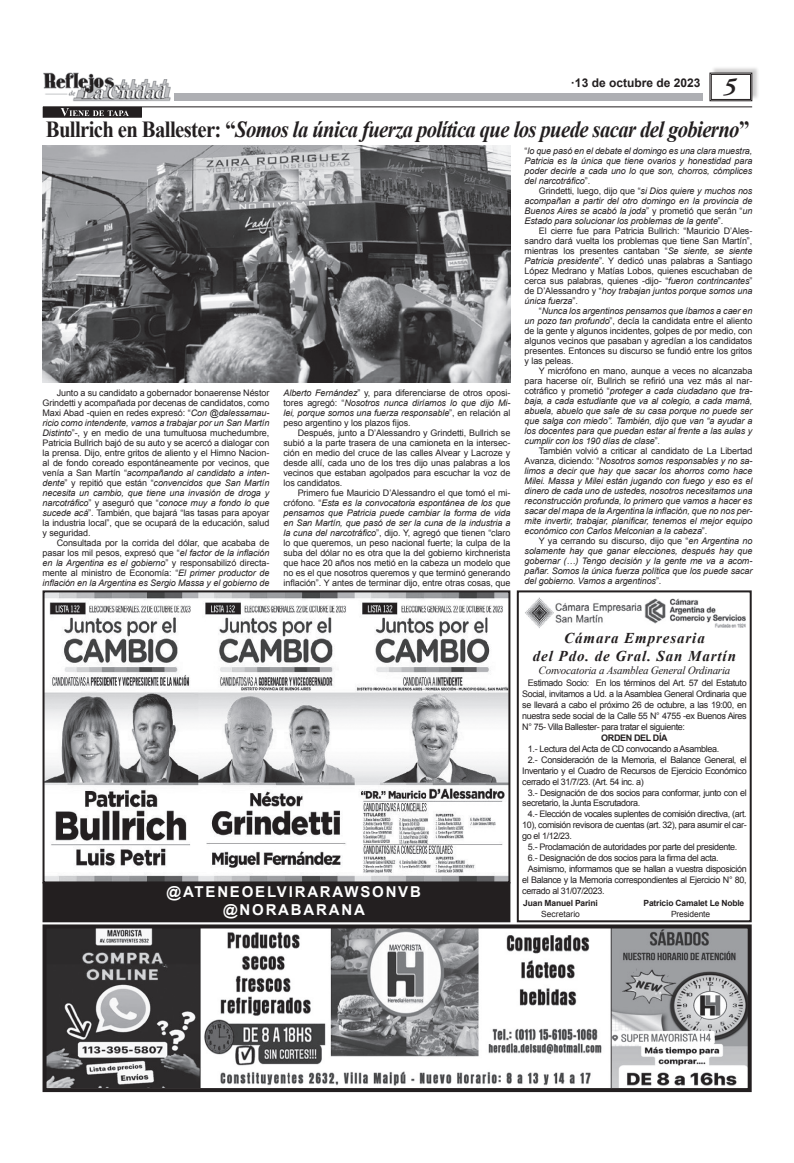
<style>
.page{position:relative;width:794px;height:1163px;background:#fff}
.page>*{position:absolute;margin:0;border:0;box-sizing:border-box;transform-origin:0 0}
.t1{font:italic 700 24px "Adobe Garamond Pro";color:#231f20}
.t2{font:italic 700 23px "Times New Roman";letter-spacing:-.03em;color:#231f20;scale:.9 1}
.t3{font:italic 700 15px/18px "Times New Roman";letter-spacing:.06em;color:#231f20;text-align:center}
.t4{font:700 15px "Arial";letter-spacing:.12em;color:#fff}
.t5{font:700 12px "Arial";color:#231f20}
.t6{font:italic 11px "Times New Roman";letter-spacing:-.02em;color:#231f20}
.t7{font:9px/10px "Arial";letter-spacing:-.04em;color:#231f20;text-align:justify}
.t8{font:italic 9px/10px "Arial";letter-spacing:-.01em;color:#231f20;text-align:justify}
.t9{font:700 9px "Arial";letter-spacing:-.04em;color:#231f20}
.t10{font:700 8.5px/10.8px "Arial";letter-spacing:-.02em;color:#231f20;text-align:center}
.t11{font:700 8.4px "Times New Roman";color:#fff}
.s1{font-style:normal}
.s2{font-size:12px}
.s3{font-style:italic}
.s4{font-weight:400}
</style>
<div class="page">
<div style="left:711px;top:65px;width:48px;height:35px;background:#231f20;opacity:.23"></div>
<svg style="left:709px;top:72px;width:43px;height:29px"></svg>
<div style="left:711px;top:74px;width:40px;height:26px;border:1px solid #231f20"></div>
<hr style="left:43px;top:106px;width:709px;height:1px;background:#231f20">
<div style="left:43px;top:107px;width:98px;height:10px;background:#231f20"></div>
<div style="left:43px;top:107px;width:99px;height:11px;border:1px solid #231f20"></div>
<div style="left:174px;top:93px;width:528px;height:8px;background:#aeafb3"></div>
<img style="left:43px;top:72px;width:127px;height:30px">
<img style="left:48px;top:929px;width:698px;height:157px">
<div style="left:43px;top:924px;width:708px;height:167px;border:4px solid #231f20"></div>
<img style="left:46px;top:593px;width:461px;height:287px">
<div style="left:43px;top:590px;width:467px;height:293px;border:2px solid #231f20"></div>
<div style="left:44px;top:882px;width:465px;height:39px;background:#231f20"></div>
<div style="left:43px;top:881px;width:467px;height:41px;border:2px solid #231f20"></div>
<img style="left:43px;top:146px;width:467px;height:237px">
<div style="left:517px;top:590px;width:234px;height:332px;border:2px solid #231f20"></div>
<img style="left:525px;top:597px;width:221px;height:31px">
<p class="t1" style="left:723px;top:72px;width:14px">5</p>
<p class="t5" style="left:571px;top:75px;width:131px">·13 de octubre de 2023</p>
<p class="t2" style="left:46px;top:113px;width:783px"><span class="s1">Bullrich en Ballester: “</span>Somos la única fuerza política que los puede sacar del gobierno<span class="s1">”</span></p>
<p class="t11" style="left:60px;top:107px;width:70px"><span class="s2">V</span>IENE DE TAPA</p>
<p class="t7" style="left:43px;top:387px;width:228px;text-indent:14px">Junto a su candidato a gobernador bonaerense Néstor Grindetti y acompañada por decenas de candidatos, como Maxi Abad -quien en redes expresó: “<span class="s3">Con @dalessamau&shy;ricio como intendente, vamos a trabajar por un San Martín Distinto</span>”-, y en medio de una tumultuosa muchedumbre, Patricia Bullrich bajó de su auto y se acercó a dialogar con la prensa. Dijo, entre gritos de aliento y el Himno Nacion&shy;al de fondo coreado espontáneamente por vecinos, que venía a San Martín “<span class="s3">acompañando al candidato a inten&shy;dente</span>” y repitió que están “<span class="s3">convencidos que San Martín necesita un cambio, que tiene una invasión de droga y narcotráfico</span>” y aseguró que “<span class="s3">conoce muy a fondo lo que sucede acá</span>”. También, que bajará “las tasas para apoyar la industria local”, que se ocupará de la educación, salud y seguridad.</p>
<p class="t7" style="left:43px;top:537px;width:228px;text-indent:14px">Consultada por la corrida del dólar, que acababa de pasar los mil pesos, expresó que “<span class="s3">el factor de la inflación en la Argentina es el gobierno</span>” y responsabilizó directa&shy;mente al ministro de Economía: “<span class="s3">El primer productor de inflación en la Argentina es Sergio Massa y el gobierno de</span></p>
<p class="t7" style="left:283px;top:387px;width:228px"><span class="s3">Alberto Fernández</span>” y, para diferenciarse de otros oposi&shy;tores agregó: “<span class="s3">Nosotros nunca diríamos lo que dijo Mi&shy;lei, porque somos una fuerza responsable</span>”, en relación al peso argentino y los plazos fijos.</p>
<p class="t7" style="left:283px;top:427px;width:228px;text-indent:14px">Después, junto a D’Alessandro y Grindetti, Bullrich se subió a la parte trasera de una camioneta en la intersec&shy;ción en medio del cruce de las calles Alvear y Lacroze y desde allí, cada uno de los tres dijo unas palabras a los vecinos que estaban agolpados para escuchar la voz de los candidatos.</p>
<p class="t7" style="left:283px;top:487px;width:228px;text-indent:14px">Primero fue Mauricio D’Alessandro el que tomó el mi&shy;crófono. “<span class="s3">Esta es la convocatoria espontánea de los que pensamos que Patricia puede cambiar la forma de vida en San Martín, que pasó de ser la cuna de la industria a la cuna del narcotráfico</span>”, dijo. Y, agregó que tienen “claro lo que queremos, un peso nacional fuerte; la culpa de la suba del dólar no es otra que la del gobierno kirchnerista que hace 20 años nos metió en la cabeza un modelo que no es el que nosotros queremos y que terminó generando inflación”. Y antes de terminar dijo, entre otras cosas, que</p>
<p class="t8" style="left:524px;top:145px;width:229px"><span class="s1">“</span>lo que pasó en el debate el domingo es una clara muestra, Patricia es la única que tiene ovarios y honestidad para poder decirle a cada uno lo que son, chorros, cómplices del narcotráfico<span class="s1">”.</span></p>
<p class="t8" style="left:524px;top:185px;width:229px;text-indent:14px"><span class="s1">Grindetti, luego, dijo que “</span>si Dios quiere y muchos nos acompañan a partir del otro domingo en la provincia de Buenos Aires se acabó la joda<span class="s1">” y prometió que serán “</span>un Estado para solucionar los problemas de la gente<span class="s1">”.</span></p>
<p class="t7" style="left:524px;top:225px;width:229px;text-indent:14px">El cierre fue para Patricia Bullrich: “Mauricio D’Ales&shy;sandro dará vuelta los problemas que tiene San Martín”, mientras los presentes cantaban “<span class="s3">Se siente, se siente Patricia presidente</span>”. Y dedicó unas palabras a Santiago López Medrano y Matías Lobos, quienes escuchaban de cerca sus palabras, quienes -dijo- “<span class="s3">fueron contrincantes</span>” de D’Alessandro y “<span class="s3">hoy trabajan juntos porque somos una única fuerza</span>”.</p>
<p class="t7" style="left:524px;top:305px;width:229px;text-indent:14px">“<span class="s3">Nunca los argentinos pensamos que íbamos a caer en un pozo tan profundo</span>”, decía la candidata entre el aliento de la gente y algunos incidentes, golpes de por medio, con algunos vecinos que pasaban y agredían a los candidatos presentes. Entonces su discurso se fundió entre los gritos y las peleas.</p>
<p class="t8" style="left:524px;top:365px;width:229px;text-indent:14px"><span class="s1">Y micrófono en mano, aunque a veces no alcanzaba para hacerse oír, Bullrich se refirió una vez más al nar&shy;cotráfico y prometió “</span>proteger a cada ciudadano que tra&shy;baja, a cada estudiante que va al colegio, a cada mamá, abuela, abuelo que sale de su casa porque no puede ser que salga con miedo”. También, dijo que van “a ayudar a los docentes para que puedan estar al frente a las aulas y cumplir con los 190 días de clase<span class="s1">”.</span></p>
<p class="t8" style="left:524px;top:445px;width:229px;text-indent:14px"><span class="s1">También volvió a criticar al candidato de La Libertad Avanza, diciendo: “</span>Nosotros somos responsables y no sa&shy;limos a decir que hay que sacar los ahorros como hace Milei. Massa y Milei están jugando con fuego y eso es el dinero de cada uno de ustedes, nosotros necesitamos una reconstrucción profunda, lo primero que vamos a hacer es sacar del mapa de la Argentina la inflación, que no nos per&shy;mite invertir, trabajar, planificar, tenemos el mejor equipo económico con Carlos Melconian a la cabeza<span class="s1">”.</span></p>
<p class="t8" style="left:524px;top:535px;width:229px;text-indent:14px"><span class="s1">Y ya cerrando su discurso, dijo que “</span>en Argentina no solamente hay que ganar elecciones, después hay que gobernar (…) Tengo decisión y la gente me va a acom&shy;pañar. Somos la única fuerza política que los puede sacar del gobierno. Vamos a argentinos<span class="s1">”.</span></p>
<p class="t4" style="left:167px;top:882px;width:256px">@ATENEOELVIRARAWSONVB</p>
<p class="t4" style="left:223px;top:900px;width:143px">@NORABARANA</p>
<p class="t3" style="left:533px;top:628px;width:205px">Cámara Empresaria<br>del Pdo. de Gral. San Martín</p>
<p class="t6" style="left:538px;top:662px;width:193px">Convocatoria a Asamblea General Ordinaria</p>
<p class="t7" style="left:522px;top:677px;width:226px;line-height:10.9px;text-indent:6px">Estimado Socio: En los términos del Art. 57 del Estatuto Social, invitamos a Ud. a la Asamblea General Ordinaria que se llevará a cabo el próximo 26 de octubre, a las 19:00, en nuestra sede social de la Calle 55 N° 4755 -ex Buenos Aires N° 75- Villa Ballester- para tratar el siguiente:</p>
<p class="t9" style="left:601px;top:731px;width:68px">ORDEN DEL DÍA</p>
<p class="t7" style="left:528px;top:743px;width:193px">1.- Lectura del Acta de CD convocando a Asamblea.</p>
<p class="t7" style="left:522px;top:754px;width:226px;line-height:10.9px;text-indent:6px">2.- Consideración de la Memoria, el Balance General, el Inventario y el Cuadro de Recursos de Ejercicio Económico cerrado el 31/7/23. (Art. 54 inc. a)</p>
<p class="t7" style="left:522px;top:786px;width:226px;line-height:10.9px;text-indent:6px">3.- Designación de dos socios para conformar, junto con el secretario, la Junta Escrutadora.</p>
<p class="t7" style="left:522px;top:808px;width:226px;line-height:10.9px;text-indent:6px">4.- Elección de vocales suplentes de comisión directiva, (art.<br>10), comisión revisora de cuentas (art. 32), para asumir el car&shy;go el 1/12/23.</p>
<p class="t7" style="left:528px;top:841px;width:211px">5.- Proclamación de autoridades por parte del presidente.</p>
<p class="t7" style="left:528px;top:852px;width:192px">6.- Designación de dos socios para la firma del acta.</p>
<p class="t7" style="left:522px;top:863px;width:226px;line-height:10.9px;text-indent:6px">Asimismo, informamos que se hallan a vuestra disposición el Balance y la Memoria correspondientes al Ejercicio N° 80, cerrado al 31/07/2023.</p>
<p class="t10" style="left:523px;top:898px;width:76px">Juan Manuel Parini<br><span class="s4">Secretario</span></p>
<p class="t10" style="left:671px;top:898px;width:75px;text-align:left;text-indent:-28px">Patricio Camalet Le Noble<br><span class="s4">Presidente</span></p>
</div>
